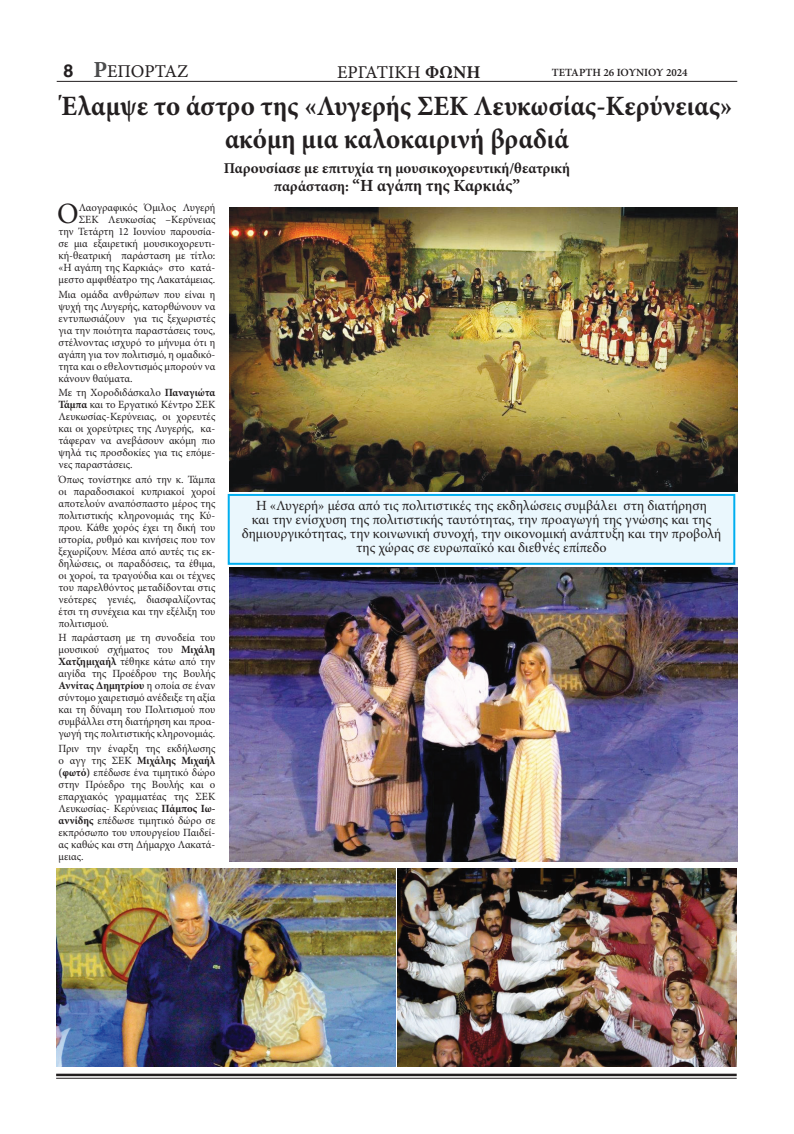
<style>
.page{position:relative;width:794px;height:1134px;background:#fff}
.page>*{position:absolute;margin:0;border:0;box-sizing:border-box;transform-origin:0 0}
.t1{font:29.5px "Minion Pro";color:#231f20}
.t2{font:700 28px "Minion Pro";color:#231f20;scale:.96 1}
.t3{font:18px "Minion Pro Capt";color:#231f20}
.t4{font:700 18px "Helvetica";color:#231f20}
.t5{font:700 17px "Minion Pro";color:#231f20}
.t6{font:700 15px "Minion Pro";color:#231f20}
.t7{font:14px/14px "Minion Pro";color:#231f20;text-align:center}
.t8{font:11px/12px "Minion Pro";color:#231f20;text-align:justify}
.t9{font:600 11px "Minion Pro";color:#231f20}
.s1{font-family:"Minion Pro";font-weight:700;font-size:23px;color:#4b4c4d}
.s2{font-family:"Minion Pro";font-weight:700}
.s3{font-weight:700}
.s4{font-size:15px}
</style>
<div class="page">
<div style="left:229px;top:495px;width:505px;height:69px;background:#eaf7fd"></div>
<div style="left:228px;top:494px;width:507px;height:71px;border:2px solid #00aeef"></div>
<img style="left:230px;top:208px;width:507px;height:283px">
<img style="left:230px;top:568px;width:507px;height:294px">
<img style="left:57px;top:868px;width:338px;height:199px">
<img style="left:398px;top:868px;width:338px;height:199px">
<hr style="left:56px;top:1074px;width:680px;height:2px;background:#231f20">
<hr style="left:56px;top:1078px;width:680px;height:1px;background:#231f20">
<hr style="left:57px;top:81px;width:680px;height:1px;background:#231f20">
<p class="t4" style="left:63px;top:60px;width:12px">8</p>
<p class="t3" style="left:93px;top:60px;width:96px"><span class="s1">Ρ</span>ΕΠΟΡΤΑΖ</p>
<p class="t3" style="left:337px;top:61px;width:145px">ΕΡΓΑΤΙΚΗ <span class="s2">ΦΩΝΗ</span></p>
<p class="t9" style="left:552px;top:65px;width:137px">ΤΕΤΑΡΤΗ 26 ΙΟΥΝΙΟΥ 2024</p>
<p class="t2" style="left:62px;top:86px;width:700px">Έλαμψε το άστρο της «Λυγερής ΣΕΚ Λευκωσίας-Κερύνειας»</p>
<p class="t2" style="left:225px;top:119px;width:360px">ακόμη μια καλοκαιρινή βραδιά</p>
<p class="t8" style="left:59px;top:202px;width:158px;text-align:right">Λαογραφικός Όμιλος Λυγερή<br>ΣΕΚ Λευκωσίας –Κερύνειας<br>την Τετάρτη 12 Ιουνίου παρουσία&shy;σε μια εξαιρετική μουσικοχορευτι&shy;κή-θεατρική παράσταση με τίτλο: «Η αγάπη της Καρκιάς» στο κατά&shy;μεστο αμφιθέατρο της Λακατάμειας.</p>
<p class="t8" style="left:59px;top:288px;width:158px">Μια ομάδα ανθρώπων που είναι η ψυχή της Λυγερής, κατορθώνουν να εντυπωσιάζουν για τις ξεχωριστές για την ποιότητα παραστάσεις τους, στέλνοντας ισχυρό το μήνυμα ότι η αγάπη για τον πολιτισμό, η ομαδικό&shy;τητα και ο εθελοντισμός μπορούν να κάνουν θαύματα.</p>
<p class="t8" style="left:59px;top:387px;width:158px">Με τη Χοροδιδάσκαλο <span class="s3">Παναγιώτα Τάμπα</span> και το Εργατικό Κέντρο ΣΕΚ Λευκωσίας-Κερύνειας, οι χορευτές και οι χορεύτριες της Λυγερής, κα&shy;τάφεραν να ανεβάσουν ακόμη πιο ψηλά τις προσδοκίες για τις επόμε&shy;νες παραστάσεις.</p>
<p class="t8" style="left:59px;top:473px;width:158px">Όπως τονίστηκε από την κ. Τάμπα οι παραδοσιακοί κυπριακοί χοροί αποτελούν αναπόσπαστο μέρος της πολιτιστικής κληρονομιάς της Κύ&shy;πρου. Κάθε χορός έχει τη δική του ιστορία, ρυθμό και κινήσεις που τον ξεχωρίζουν. Μέσα από αυτές τις εκ&shy;δηλώσεις, οι παραδόσεις, τα έθιμα, οι χοροί, τα τραγούδια και οι τέχνες του παρελθόντος μεταδίδονται στις νεότερες γενιές, διασφαλίζοντας έτσι τη συνέχεια και την εξέλιξη του πολιτισμού.</p>
<p class="t8" style="left:59px;top:632px;width:158px">Η παράσταση με τη συνοδεία του μουσικού σχήματος του <span class="s3">Μιχάλη Χατζημιχαήλ</span> τέθηκε κάτω από την αιγίδα της Προέδρου της Βουλής <span class="s3">Αννίτας Δημητρίου</span> η οποία σε έναν σύντομο χαιρετισμό ανέδειξε τη αξία και τη δύναμη του Πολιτισμού που συμβάλλει στη διατήρηση και προα&shy;γωγή της πολιτιστικής κληρονομιάς.</p>
<p class="t8" style="left:59px;top:742px;width:158px">Πριν την έναρξη της εκδήλωσης ο αγγ της ΣΕΚ <span class="s3">Μιχάλης Μιχαήλ (φωτό)</span> επέδωσε ένα τιμητικό δώρο στην Πρόεδρο της Βουλής και ο επαρχιακός γραμματέας της ΣΕΚ Λευκωσίας- Κερύνειας <span class="s3">Πάμπος Ιω&shy;αννίδης</span> επέδωσε τιμητικό δώρο σε εκπρόσωπο του υπουργείου Παιδεί&shy;ας καθώς και στη Δήμαρχο Λακατά&shy;μειας.</p>
<p class="t1" style="left:57px;top:194px;width:23px">Ο</p>
<p class="t6" style="left:224px;top:157px;width:348px">Παρουσίασε με επιτυχία τη μουσικοχορευτική/θεατρική</p>
<p class="t5" style="left:274px;top:174px;width:247px"><span class="s4">παράσταση:</span> “Η αγάπη της Καρκιάς”</p>
<p class="t7" style="left:242px;top:499px;width:481px">Η «Λυγερή» μέσα από τις πολιτιστικές της εκδηλώσεις συμβάλει στη διατήρηση<br>και την ενίσχυση της πολιτιστικής ταυτότητας, την προαγωγή της γνώσης και της δημιουργικότητας, την κοινωνική συνοχή, την οικονομική ανάπτυξη και την προβολή της χώρας σε ευρωπαϊκό και διεθνές επίπεδο</p>
</div>
